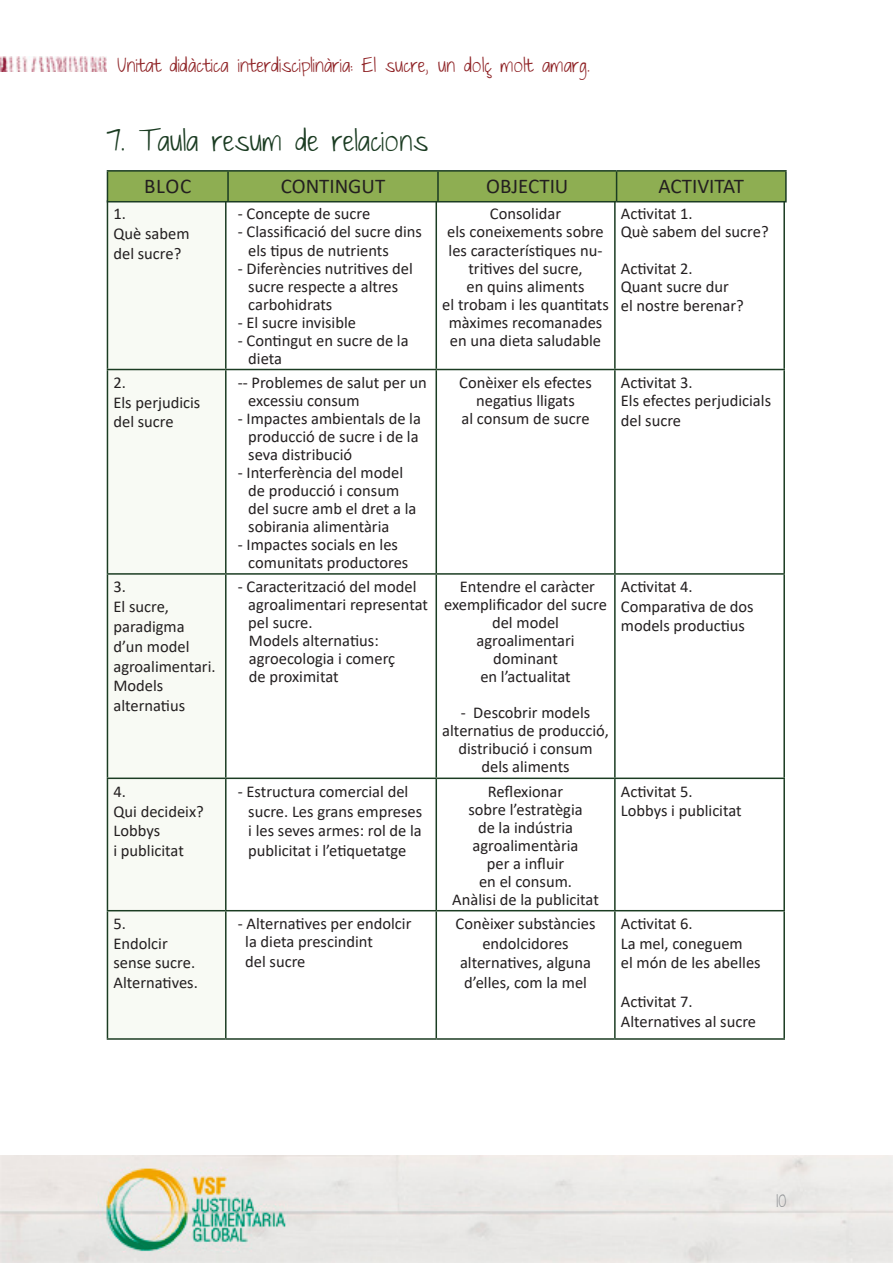
<style>
.page{position:relative;width:893px;height:1263px;background:#fff}
.page>*{position:absolute;margin:0;border:0;box-sizing:border-box;transform-origin:0 0}
.apartats{font:27px "Just The Way You Are";color:#1b3c22}
.t1{font:21px "Calibri";color:#231f20}
.t2{font:18px "Just The Way You Are";color:#8f2326}
.t3{font:18px "Just The Way You Are";color:#939598}
.t4{font:16.5px/18px "Calibri";color:#231f20}
</style>
<div class="page">
<img style="left:0;top:1156px;width:893px;height:106px">
<img style="left:0;top:56px;width:107px;height:15px">
<div style="left:108px;top:202px;width:117px;height:836px;background:#f8faf4"></div>
<hr style="left:107px;top:202px;width:1px;height:167px;background:#1b3c22">
<hr style="left:225px;top:202px;width:2px;height:167px;background:#1b3c22">
<hr style="left:435px;top:202px;width:2px;height:167px;background:#1b3c22">
<hr style="left:614px;top:202px;width:2px;height:167px;background:#1b3c22">
<hr style="left:783px;top:202px;width:2px;height:167px;background:#1b3c22">
<hr style="left:107px;top:369px;width:119px;height:1px;background:#1b3c22">
<hr style="left:107px;top:370px;width:1px;height:203px;background:#1b3c22">
<hr style="left:226px;top:369px;width:210px;height:1px;background:#1b3c22">
<hr style="left:225px;top:370px;width:2px;height:203px;background:#1b3c22">
<hr style="left:436px;top:369px;width:179px;height:1px;background:#1b3c22">
<hr style="left:435px;top:370px;width:2px;height:203px;background:#1b3c22">
<hr style="left:615px;top:369px;width:170px;height:1px;background:#1b3c22">
<hr style="left:614px;top:370px;width:2px;height:203px;background:#1b3c22">
<hr style="left:783px;top:370px;width:2px;height:203px;background:#1b3c22">
<hr style="left:107px;top:573px;width:119px;height:2px;background:#1b3c22">
<hr style="left:107px;top:575px;width:1px;height:202px;background:#1b3c22">
<hr style="left:226px;top:573px;width:210px;height:2px;background:#1b3c22">
<hr style="left:225px;top:575px;width:2px;height:202px;background:#1b3c22">
<hr style="left:436px;top:573px;width:179px;height:2px;background:#1b3c22">
<hr style="left:435px;top:575px;width:2px;height:202px;background:#1b3c22">
<hr style="left:615px;top:573px;width:170px;height:2px;background:#1b3c22">
<hr style="left:614px;top:575px;width:2px;height:202px;background:#1b3c22">
<hr style="left:783px;top:575px;width:2px;height:202px;background:#1b3c22">
<hr style="left:107px;top:777px;width:119px;height:2px;background:#1b3c22">
<hr style="left:107px;top:779px;width:1px;height:131px;background:#1b3c22">
<hr style="left:226px;top:777px;width:210px;height:2px;background:#1b3c22">
<hr style="left:225px;top:779px;width:2px;height:131px;background:#1b3c22">
<hr style="left:436px;top:777px;width:179px;height:2px;background:#1b3c22">
<hr style="left:435px;top:779px;width:2px;height:131px;background:#1b3c22">
<hr style="left:615px;top:777px;width:170px;height:2px;background:#1b3c22">
<hr style="left:614px;top:779px;width:2px;height:131px;background:#1b3c22">
<hr style="left:783px;top:779px;width:2px;height:131px;background:#1b3c22">
<hr style="left:107px;top:910px;width:119px;height:1px;background:#1b3c22">
<hr style="left:107px;top:911px;width:1px;height:127px;background:#1b3c22">
<hr style="left:226px;top:910px;width:210px;height:1px;background:#1b3c22">
<hr style="left:225px;top:911px;width:2px;height:127px;background:#1b3c22">
<hr style="left:436px;top:910px;width:179px;height:1px;background:#1b3c22">
<hr style="left:435px;top:911px;width:2px;height:127px;background:#1b3c22">
<hr style="left:615px;top:910px;width:170px;height:1px;background:#1b3c22">
<hr style="left:614px;top:911px;width:2px;height:127px;background:#1b3c22">
<hr style="left:783px;top:911px;width:2px;height:127px;background:#1b3c22">
<hr style="left:107px;top:1038px;width:119px;height:2px;background:#1b3c22">
<hr style="left:226px;top:1038px;width:210px;height:2px;background:#1b3c22">
<hr style="left:436px;top:1038px;width:179px;height:2px;background:#1b3c22">
<hr style="left:615px;top:1038px;width:170px;height:2px;background:#1b3c22">
<hr style="left:107px;top:170px;width:121px;height:2px;background:#1b3c22">
<hr style="left:228px;top:170px;width:210px;height:2px;background:#1b3c22">
<hr style="left:438px;top:170px;width:179px;height:2px;background:#1b3c22">
<hr style="left:617px;top:170px;width:170px;height:2px;background:#1b3c22">
<div style="left:107px;top:171px;width:679px;height:30px;background:#8eae52"></div>
<hr style="left:785px;top:172px;width:2px;height:29px;background:#1b3c22">
<hr style="left:107px;top:201px;width:121px;height:1px;background:#1b3c22">
<hr style="left:228px;top:201px;width:210px;height:1px;background:#1b3c22">
<hr style="left:438px;top:201px;width:179px;height:1px;background:#1b3c22">
<hr style="left:617px;top:201px;width:170px;height:1px;background:#1b3c22">
<p class="t2" style="left:117px;top:55px;width:474px">Unitat didàctica interdisciplinària: El sucre, un dolç molt amarg.</p>
<p class="apartats" style="left:107px;top:126px;width:323px">7. Taula resum de relacions</p>
<p class="t1" style="left:144px;top:171px;width:49px">BLOC</p>
<p class="t1" style="left:281px;top:171px;width:106px">CONTINGUT</p>
<p class="t1" style="left:486px;top:171px;width:84px">OBJECTIU</p>
<p class="t1" style="left:659px;top:171px;width:87px">ACTIVITAT</p>
<p class="t4" style="left:113px;top:205px;width:14px">1.</p>
<p class="t4" style="left:113px;top:224px;width:78px">Què sabem</p>
<p class="t4" style="left:113px;top:244px;width:69px">del sucre?</p>
<p class="t4" style="left:113px;top:373px;width:14px">2.</p>
<p class="t4" style="left:113px;top:392px;width:88px;line-height:19.8px">Els perjudicis del sucre</p>
<p class="t4" style="left:113px;top:577px;width:14px">3.</p>
<p class="t4" style="left:113px;top:597px;width:57px">El sucre,</p>
<p class="t4" style="left:113px;top:616px;width:104px;line-height:19.8px">paradigma d’un model agroalimentari.<br>Models</p>
<p class="t4" style="left:113px;top:696px;width:73px">alternatius</p>
<p class="t4" style="left:113px;top:782px;width:14px">4.</p>
<p class="t4" style="left:113px;top:802px;width:92px">Qui decideix?</p>
<p class="t4" style="left:113px;top:821px;width:48px">Lobbys</p>
<p class="t4" style="left:113px;top:841px;width:72px">i publicitat</p>
<p class="t4" style="left:113px;top:914px;width:14px">5.</p>
<p class="t4" style="left:113px;top:934px;width:56px">Endolcir</p>
<p class="t4" style="left:113px;top:953px;width:83px">sense sucre.</p>
<p class="t4" style="left:113px;top:973px;width:86px">Alternatives.</p>
<p class="t4" style="left:238px;top:205px;width:134px">- Concepte de sucre</p>
<p class="t4" style="left:248px;top:223px;width:175px;text-indent:-10px">- Classificació del sucre dins els tipus de nutrients</p>
<p class="t4" style="left:248px;top:259px;width:166px;text-indent:-10px">- Diferències nutritives del sucre respecte a altres carbohidrats</p>
<p class="t4" style="left:238px;top:313px;width:120px">- El sucre invisible</p>
<p class="t4" style="left:248px;top:331px;width:162px;text-indent:-10px">- Contingut en sucre de la dieta</p>
<p class="t4" style="left:248px;top:373px;width:180px;text-indent:-10px">-- Problemes de salut per un excessiu consum</p>
<p class="t4" style="left:248px;top:409px;width:174px;text-indent:-10px">- Impactes ambientals de la producció de sucre i de la seva distribució</p>
<p class="t4" style="left:248px;top:463px;width:170px;text-indent:-10px">- Interferència del model de producció i consum del sucre amb el dret a la sobirania alimentària</p>
<p class="t4" style="left:248px;top:535px;width:162px;text-indent:-10px">- Impactes socials en les comunitats productores</p>
<p class="t4" style="left:248px;top:577px;width:181px;text-indent:-10px">- Caracterització del model agroalimentari representat pel sucre.</p>
<p class="t4" style="left:249px;top:631px;width:131px">Models alternatius:</p>
<p class="t4" style="left:249px;top:649px;width:148px">agroecologia i comerç</p>
<p class="t4" style="left:249px;top:667px;width:91px">de proximitat</p>
<p class="t4" style="left:490px;top:205px;width:73px">Consolidar</p>
<p class="t4" style="left:447px;top:223px;width:158px;text-align:center">els coneixements sobre les característiques nu&shy;tritives del sucre,</p>
<p class="t4" style="left:467px;top:277px;width:119px">en quins aliments</p>
<p class="t4" style="left:442px;top:295px;width:168px;text-align:center">el trobam i les quantitats màximes recomanades en una dieta saludable</p>
<p class="t4" style="left:459px;top:373px;width:134px">Conèixer els efectes</p>
<p class="t4" style="left:476px;top:391px;width:100px">negatius lligats</p>
<p class="t4" style="left:461px;top:409px;width:130px">al consum de sucre</p>
<p class="t4" style="left:444px;top:577px;width:164px;text-align:center">Entendre el caràcter exemplificador del sucre del model</p>
<p class="t4" style="left:477px;top:631px;width:100px">agroalimentari</p>
<p class="t4" style="left:493px;top:649px;width:66px">dominant</p>
<p class="t4" style="left:480px;top:667px;width:92px">en l’actualitat</p>
<p class="t4" style="left:442px;top:703px;width:168px;text-align:center">- Descobrir models alternatius de producció, distribució i consum</p>
<p class="t4" style="left:481px;top:757px;width:90px">dels aliments</p>
<p class="t4" style="left:248px;top:781px;width:175px;line-height:19.8px;text-indent:-10px">- Estructura comercial del sucre. Les grans empreses i les seves armes: rol de la publicitat i l’etiquetatge</p>
<p class="t4" style="left:488px;top:782px;width:77px">Reflexionar</p>
<p class="t4" style="left:468px;top:800px;width:116px">sobre l’estratègia</p>
<p class="t4" style="left:478px;top:818px;width:97px">de la indústria</p>
<p class="t4" style="left:473px;top:836px;width:107px">agroalimentària</p>
<p class="t4" style="left:487px;top:854px;width:79px">per a influir</p>
<p class="t4" style="left:479px;top:872px;width:94px">en el consum.</p>
<p class="t4" style="left:452px;top:890px;width:148px">Anàlisi de la publicitat</p>
<p class="t4" style="left:238px;top:914px;width:175px">- Alternatives per endolcir</p>
<p class="t4" style="left:245px;top:932px;width:129px">la dieta prescindint</p>
<p class="t4" style="left:245px;top:952px;width:62px">del sucre</p>
<p class="t4" style="left:456px;top:913px;width:141px;line-height:19.5px;text-align:center">Conèixer substàncies endolcidores</p>
<p class="t4" style="left:460px;top:952px;width:133px;line-height:19.5px">alternatives, alguna d’elles, com la mel</p>
<p class="t4" style="left:621px;top:205px;width:73px">Activitat 1.</p>
<p class="t4" style="left:621px;top:223px;width:149px">Què sabem del sucre?</p>
<p class="t4" style="left:621px;top:259px;width:73px">Activitat 2.</p>
<p class="t4" style="left:621px;top:277px;width:110px">Quant sucre dur</p>
<p class="t4" style="left:621px;top:296px;width:124px">el nostre berenar?</p>
<p class="t4" style="left:621px;top:373px;width:73px">Activitat 3.</p>
<p class="t4" style="left:621px;top:390px;width:152px;line-height:19.8px">Els efectes perjudicials del sucre</p>
<p class="t4" style="left:621px;top:577px;width:73px">Activitat 4.</p>
<p class="t4" style="left:621px;top:596px;width:134px;line-height:19.5px">Comparativa de dos models productius</p>
<p class="t4" style="left:621px;top:782px;width:73px">Activitat 5.</p>
<p class="t4" style="left:621px;top:801px;width:122px">Lobbys i publicitat</p>
<p class="t4" style="left:621px;top:914px;width:73px">Activitat 6.</p>
<p class="t4" style="left:621px;top:934px;width:123px">La mel, coneguem</p>
<p class="t4" style="left:621px;top:953px;width:141px">el món de les abelles</p>
<p class="t4" style="left:621px;top:992px;width:73px">Activitat 7.</p>
<p class="t4" style="left:621px;top:1012px;width:137px">Alternatives al sucre</p>
<p class="t3" style="left:776px;top:1190px;width:12px">10</p>
</div>
